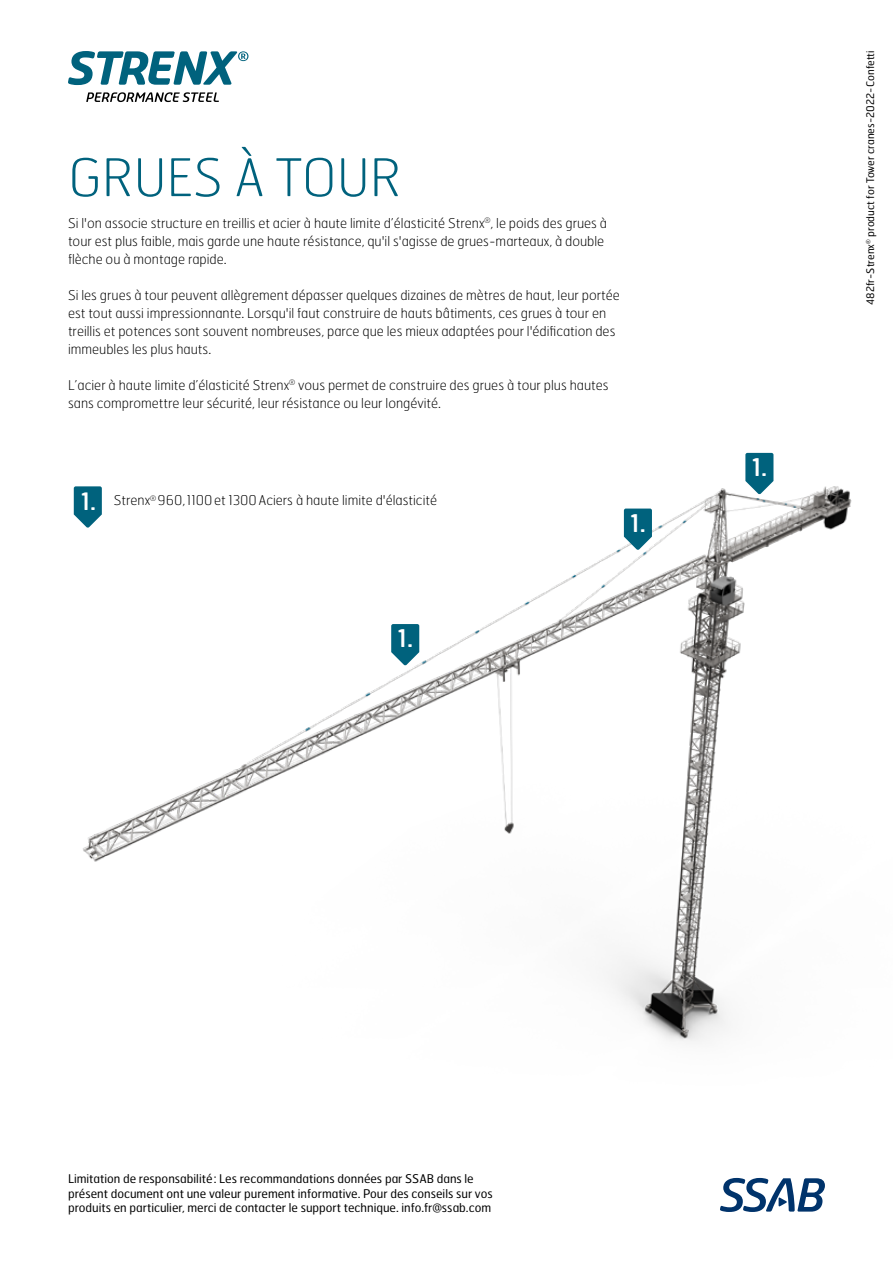
<style>
.page{position:relative;width:893px;height:1263px;background:#fff}
.page>*{position:absolute;margin:0;border:0;box-sizing:border-box;transform-origin:0 0}
.t1{font:100 51.75px "Hermes FB";color:#00627d}
.t2{font:24.45px "Hermes FB";color:#fff}
.t3{font:100 13.5px/18px "Hermes FB";color:#000}
.t4{font:12px/14.4px "Hermes FB";color:#000}
.t5{font:10.5px "Hermes FB";color:#000}
.s1{font-weight:400;font-size:24px;color:#fff}
</style>
<div class="page">
<img style="left:73px;top:458px;width:779px;height:584px">
<svg style="left:68px;top:51px;width:180px;height:34px"></svg>
<svg style="left:86px;top:92px;width:133px;height:10px"></svg>
<svg style="left:720px;top:1178px;width:105px;height:34px"></svg>
<svg style="left:74px;top:486px;width:28px;height:42px"></svg>
<svg style="left:391px;top:624px;width:28px;height:41px"></svg>
<svg style="left:624px;top:508px;width:28px;height:42px"></svg>
<svg style="left:745px;top:453px;width:28px;height:41px"></svg>
<h1 class="t1" style="left:68px;top:145px;width:335px">GRUES À TOUR</h1>
<p class="t3" style="left:68px;top:214px;width:541px">Si l'on associe structure en treillis et acier à haute limite d’élasticité Strenx<sup>®</sup>, le poids des grues à tour est plus faible, mais garde une haute résistance, qu'il s'agisse de grues-marteaux, à double flèche ou à montage rapide.</p>
<p class="t3" style="left:68px;top:286px;width:553px">Si les grues à tour peuvent allègrement dépasser quelques dizaines de mètres de haut, leur portée est tout aussi impressionnante. Lorsqu'il faut construire de hauts bâtiments, ces grues à tour en treillis et potences sont souvent nombreuses, parce que les mieux adaptées pour l'édification des immeubles les plus hauts.</p>
<p class="t3" style="left:68px;top:376px;width:542px">L’acier à haute limite d’élasticité Strenx<sup>®</sup> vous permet de construire des grues à tour plus hautes sans compromettre leur sécurité, leur résistance ou leur longévité.</p>
<p class="t3" style="left:81px;top:491px;width:358px"><span class="s1">1.</span> Strenx<sup>®</sup> 960, 1100 et 1300 Aciers à haute limite d'élasticité</p>
<h2 class="t2" style="left:630px;top:507px;width:17px">1.</h2>
<h2 class="t2" style="left:397px;top:623px;width:17px">1.</h2>
<h2 class="t2" style="left:752px;top:452px;width:17px">1.</h2>
<p class="t5" style="left:863px;top:305px;width:256px;rotate:-90deg">482fr-Strenx<sup>®</sup> product for Tower cranes-2022-Confetti</p>
<p class="t4" style="left:68px;top:1171px;width:426px">Limitation de responsabilité : Les recommandations données par SSAB dans le présent document ont une valeur purement informative. Pour des conseils sur vos produits en particulier, merci de contacter le support technique. info.fr@ssab.com</p>
</div>
